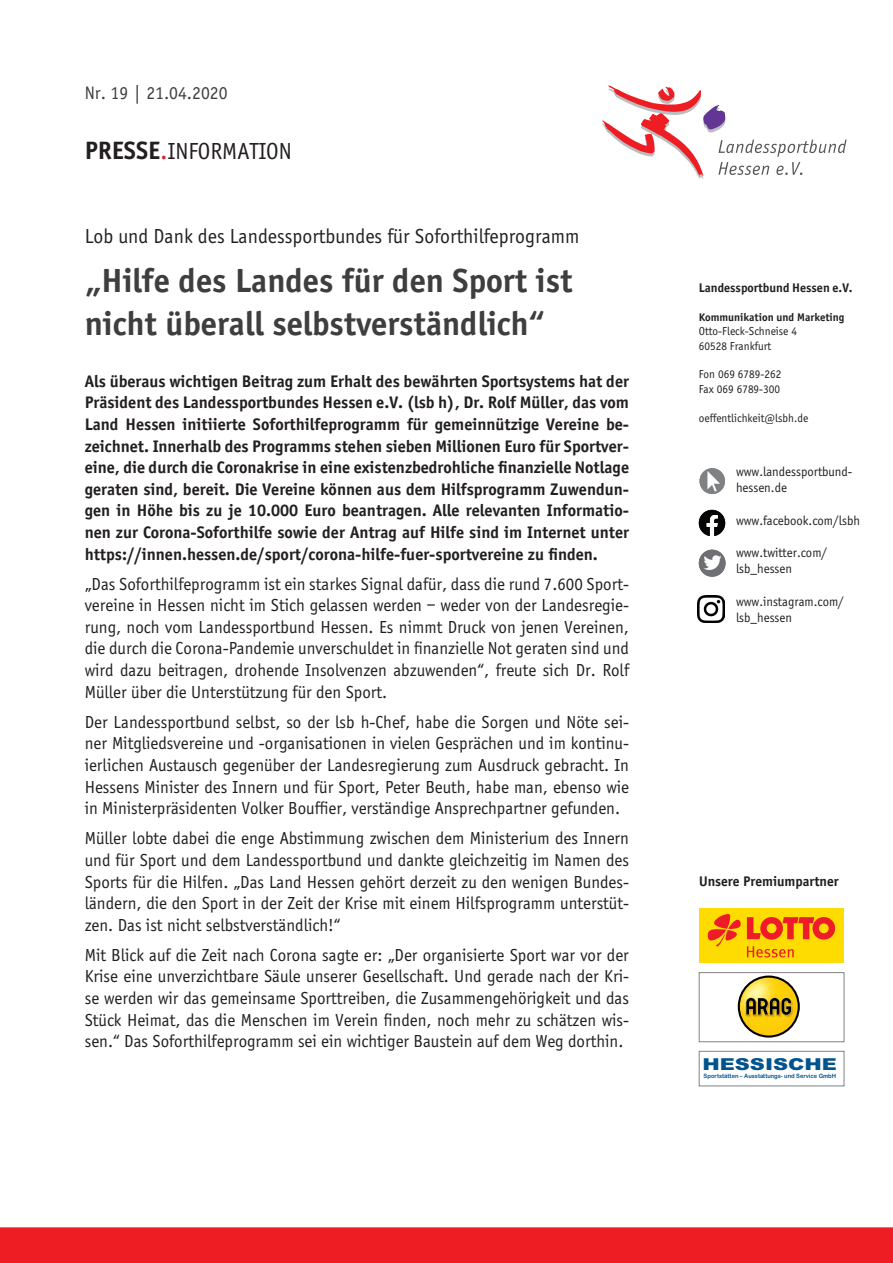
<style>
.page{position:relative;width:893px;height:1263px;background:#fff}
.page>*{position:absolute;margin:0;border:0;box-sizing:border-box;transform-origin:0 0}
.Headline{font:700 36px/43.2px "Sportiv";color:#3e3e3f}
.t1{font:24px "Sportiv";color:#231f20}
.Dachzeile{font:21px "Sportiv";color:#231f20}
.Headline-2{font:18.75px "Sportiv";color:#3e3e3f}
.Grundtext{font:18px/21.6px "Sportiv";color:#231f20;text-align:justify}
.Grundtext-2{font:700 18px/21.6px "Sportiv";color:#231f20;text-align:justify}
.t2{font:900 16.5px "Arial";color:#01538e;scale:1.27 1}
.t3{font:700 15px "Sportiv";color:#231f20}
.t4{font:13.5px/16.2px "Sportiv";color:#231f20}
.t5{font:700 13.5px "Sportiv";color:#231f20}
.t6{font:12px/14.4px "Sportiv";color:#231f20}
.t7{font:700 12px "Sportiv";color:#231f20}
.t8{font:6px "Arial Rounded MT Bold";color:#01538e;scale:.96 1}
.s1{font-weight:700;font-size:27px}
.s2{font-size:27px;color:#d1232a}
</style>
<div class="page">
<div style="left:0;top:1227px;width:893px;height:36px;background:#ee1d23"></div>
<svg style="left:602px;top:85px;width:245px;height:94px"></svg>
<div style="left:699px;top:908px;width:145px;height:54px;background:#ffdc01"></div>
<svg style="left:747px;top:917px;width:88px;height:23px"></svg>
<svg style="left:708px;top:914px;width:33px;height:33px"></svg>
<svg style="left:747px;top:946px;width:47px;height:11px"></svg>
<svg style="left:738px;top:975px;width:62px;height:62px"></svg>
<img style="left:740px;top:978px;width:58px;height:57px;border-radius:29px">
<svg style="left:746px;top:997px;width:45px;height:18px"></svg>
<div style="left:699px;top:972px;width:145px;height:70px;border:1px solid #808285"></div>
<div style="left:699px;top:1051px;width:145px;height:35px;border:1px solid #808285"></div>
<img style="left:698px;top:595px;width:27px;height:27px">
<svg style="left:699px;top:510px;width:26px;height:26px"></svg>
<img style="left:699px;top:550px;width:26px;height:27px;border-radius:13px">
<img style="left:699px;top:468px;width:26px;height:26px;border-radius:13px">
<p class="Headline-2" style="left:85px;top:83px;width:144px">Nr. 19 | 21.04.2020</p>
<h2 class="t1" style="left:85px;top:138px;width:209px"><span class="s1">PRESSE</span><span class="s2">.</span>INFORMATION</h2>
<p class="Dachzeile" style="left:85px;top:225px;width:496px">Lob und Dank des Landessportbundes für Soforthilfeprogramm</p>
<p class="Headline" style="left:85px;top:258px;width:489px">„Hilfe des Landes für den Sport ist nicht überall selbstverständlich“</p>
<p class="Grundtext-2" style="left:85px;top:370px;width:546px">Als überaus wichtigen Beitrag zum Erhalt des bewährten Sportsystems hat der Präsident des Landessportbundes Hessen e.V. (lsb h), Dr. Rolf Müller, das vom Land Hessen initiierte Soforthilfeprogramm für gemeinnützige Vereine be&shy;zeichnet. Innerhalb des Programms stehen sieben Millionen Euro für Sportver&shy;eine, die durch die Coronakrise in eine existenzbedrohliche finanzielle Notlage geraten sind, bereit. Die Vereine können aus dem Hilfsprogramm Zuwendun&shy;gen in Höhe bis zu je 10.000 Euro beantragen. Alle relevanten Informatio&shy;nen zur Corona-Soforthilfe sowie der Antrag auf Hilfe sind im Internet unter https://innen.hessen.de/sport/corona-hilfe-fuer-sportvereine zu finden.</p>
<p class="Grundtext" style="left:85px;top:573px;width:546px">„Das Soforthilfeprogramm ist ein starkes Signal dafür, dass die rund 7.600 Sport&shy;vereine in Hessen nicht im Stich gelassen werden – weder von der Landesregie&shy;rung, noch vom Landessportbund Hessen. Es nimmt Druck von jenen Vereinen, die durch die Corona-Pandemie unverschuldet in finanzielle Not geraten sind und wird dazu beitragen, drohende Insolvenzen abzuwenden“, freute sich Dr. Rolf Müller über die Unterstützung für den Sport.</p>
<p class="Grundtext" style="left:85px;top:711px;width:546px">Der Landessportbund selbst, so der lsb h-Chef, habe die Sorgen und Nöte sei&shy;ner Mitgliedsvereine und -organisationen in vielen Gesprächen und im kontinu&shy;ierlichen Austausch gegenüber der Landesregierung zum Ausdruck gebracht. In Hessens Minister des Innern und für Sport, Peter Beuth, habe man, ebenso wie in Ministerpräsidenten Volker Bouffier, verständige Ansprechpartner gefunden.</p>
<p class="Grundtext" style="left:85px;top:828px;width:546px">Müller lobte dabei die enge Abstimmung zwischen dem Ministerium des Innern und für Sport und dem Landessportbund und dankte gleichzeitig im Namen des Sports für die Hilfen. „Das Land Hessen gehört derzeit zu den wenigen Bundes&shy;ländern, die den Sport in der Zeit der Krise mit einem Hilfsprogramm unterstüt&shy;zen. Das ist nicht selbstverständlich!“</p>
<p class="Grundtext" style="left:85px;top:944px;width:546px">Mit Blick auf die Zeit nach Corona sagte er: „Der organisierte Sport war vor der Krise eine unverzichtbare Säule unserer Gesellschaft. Und gerade nach der Kri&shy;se werden wir das gemeinsame Sporttreiben, die Zusammengehörigkeit und das Stück Heimat, das die Menschen im Verein finden, noch mehr zu schätzen wis&shy;sen.“ Das Soforthilfeprogramm sei ein wichtiger Baustein auf dem Weg dorthin.</p>
<p class="t5" style="left:699px;top:280px;width:155px">Landessportbund Hessen e.V.</p>
<p class="t7" style="left:699px;top:310px;width:147px">Kommunikation und Marketing</p>
<p class="t6" style="left:699px;top:324px;width:100px">Otto-Fleck-Schneise 4<br>60528 Frankfurt</p>
<p class="t6" style="left:699px;top:367px;width:84px">Fon 069 6789-262<br>Fax 069 6789-300</p>
<p class="t6" style="left:699px;top:410px;width:111px">oeffentlichkeit@lsbh.de</p>
<p class="t4" style="left:736px;top:464px;width:118px">www.landessportbund&shy;hessen.de</p>
<p class="t4" style="left:736px;top:512px;width:125px">www.facebook.com/lsbh</p>
<p class="t4" style="left:736px;top:545px;width:93px">www.twitter.com/ lsb_hessen</p>
<p class="t4" style="left:736px;top:593px;width:109px">www.instagram.com/ lsb_hessen</p>
<p class="t3" style="left:699px;top:872px;width:141px">Unsere Premiumpartner</p>
<p class="t2" style="left:702px;top:1052px;width:108px">HESSISCHE</p>
<p class="t8" style="left:704px;top:1072px;width:140px">Sportstätten – Ausstattungs- und Service GmbH</p>
</div>
